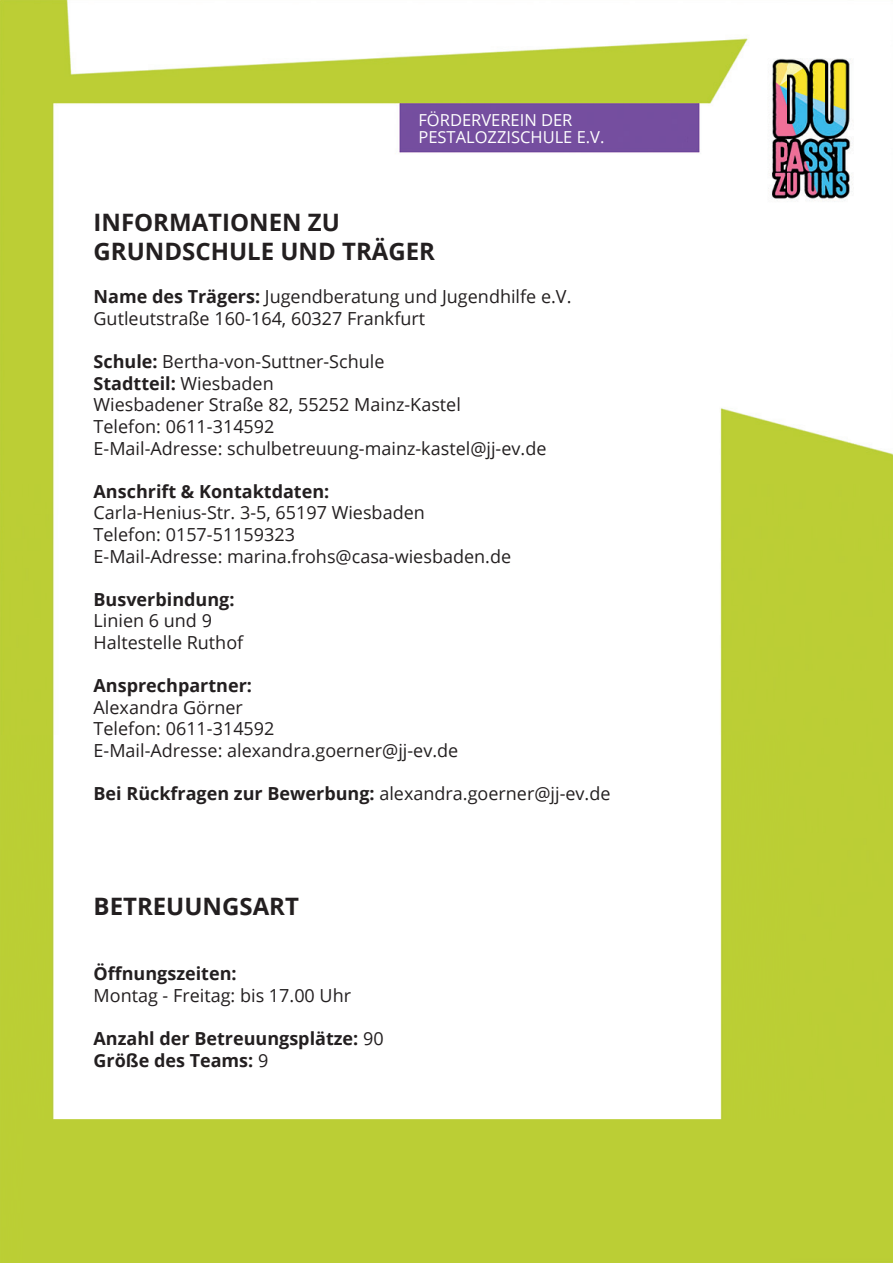
<style>
.page{position:relative;width:893px;height:1263px;background:#fff}
.page>*{position:absolute;margin:0;border:0;box-sizing:border-box;transform-origin:0 0}
.t1{font:700 24px/28.8px "Open Sans";color:#231f20}
.t2{font:18px/21.6px "Open Sans";color:#231f20}
.t3{font:700 18px/21.6px "Open Sans";color:#231f20}
.t4{font:16.5px/16.5px "Open Sans";color:#fff}
.s1{font-weight:700}
.s2{font-weight:400}
</style>
<div class="page">
<img style="left:0;top:0;width:893px;height:1263px">
<p class="t4" style="left:418px;top:112px;width:188px">FÖRDERVEREIN DER<br>PESTALOZZISCHULE E.V.</p>
<h1 class="t1" style="left:94px;top:208px;width:343px">INFORMATIONEN ZU<br>GRUNDSCHULE UND TRÄGER</h1>
<p class="t2" style="left:94px;top:286px;width:479px"><span class="s1">Name des Trägers:</span> Jugendberatung und Jugendhilfe e.V.<br>Gutleutstraße 160-164, 60327 Frankfurt</p>
<p class="t2" style="left:94px;top:350px;width:454px"><span class="s1">Schule:</span> Bertha-von-Suttner-Schule<br><span class="s1">Stadtteil:</span> Wiesbaden<br>Wiesbadener Straße 82, 55252 Mainz-Kastel<br>Telefon: 0611-314592<br>E-Mail-Adresse: schulbetreuung-mainz-kastel@jj-ev.de</p>
<p class="t3" style="left:94px;top:480px;width:237px">Anschrift &amp; Kontaktdaten:</p>
<p class="t2" style="left:94px;top:502px;width:419px">Carla-Henius-Str. 3-5, 65197 Wiesbaden<br>Telefon: 0157-51159323<br>E-Mail-Adresse: marina.frohs@casa-wiesbaden.de</p>
<p class="t3" style="left:94px;top:588px;width:142px">Busverbindung:</p>
<p class="t2" style="left:94px;top:610px;width:151px">Linien 6 und 9<br>Haltestelle Ruthof</p>
<p class="t3" style="left:94px;top:674px;width:160px">Ansprechpartner:</p>
<p class="t2" style="left:94px;top:696px;width:366px">Alexandra Görner<br>Telefon: 0611-314592<br>E-Mail-Adresse: alexandra.goerner@jj-ev.de</p>
<p class="t3" style="left:94px;top:782px;width:518px">Bei Rückfragen zur Bewerbung: <span class="s2">alexandra.goerner@jj-ev.de</span></p>
<h1 class="t1" style="left:94px;top:892px;width:207px">BETREUUNGSART</h1>
<p class="t3" style="left:94px;top:962px;width:145px">Öffnungszeiten:</p>
<p class="t2" style="left:94px;top:984px;width:259px">Montag - Freitag: bis 17.00 Uhr</p>
<p class="t3" style="left:94px;top:1027px;width:292px">Anzahl der Betreuungsplätze: <span class="s2">90<br></span>Größe des Teams: <span class="s2">9</span></p>
</div>
